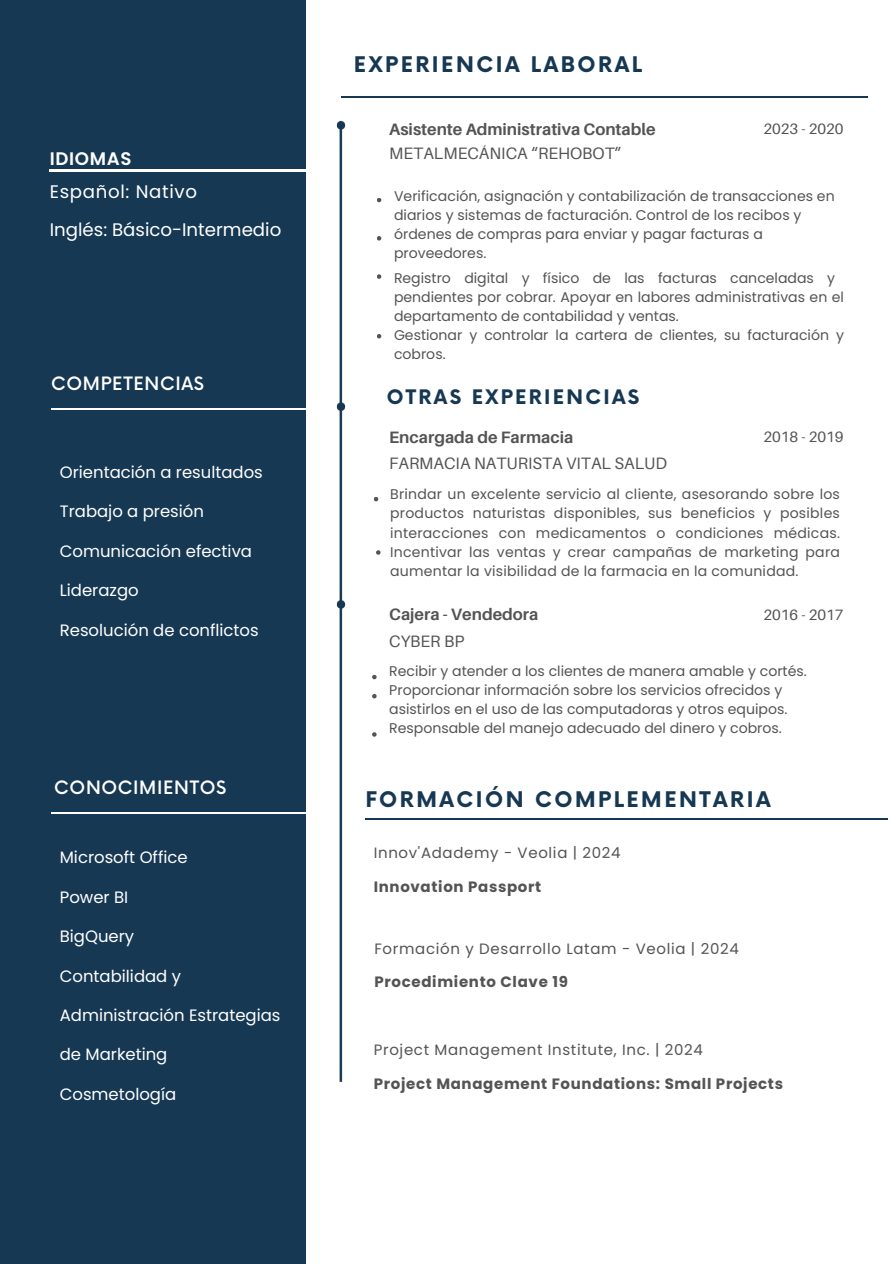
<style>
.page{position:relative;width:894px;height:1264px;background:#fff}
.page>*{position:absolute;margin:0;border:0;box-sizing:border-box;transform-origin:0 0}
.t1{font:700 21px "Now";letter-spacing:.12em;color:#163853}
.t2{font:700 19.5px "Now";letter-spacing:.12em;color:#163853}
.t3{font:18.15px "Poppins";color:#fff}
.t4{font:18.15px/32.7px "Poppins";letter-spacing:.035em;color:#fff}
.t5{font:500 18px "Now";letter-spacing:.035em;color:#fff}
.t6{font:16.5px "Poppins";color:#fff}
.t7{font:700 16.5px/27px "Aileron";color:#545454}
.t8{font:16.5px "Aileron";color:#545454}
.t9{font:15px "Poppins";letter-spacing:.045em;color:#545454}
.t10{font:700 15px "Poppins";letter-spacing:.045em;color:#545454}
.t11{font:15px "Aileron";color:#545454}
.t12{font:14.1px/19.2px "Poppins";color:#545454}
.s1{font-weight:600}
.s2{font-weight:400}
</style>
<div class="page">
<div style="left:0;top:0;width:305px;height:1263px;background:#163853"></div>
<hr style="left:51px;top:408px;width:254px;height:2px;background:#fff">
<hr style="left:50px;top:170px;width:260px;height:1px;background:#fff">
<hr style="left:51px;top:812px;width:260px;height:1px;background:#fff">
<img style="left:336px;top:120px;width:10px;height:962px">
<hr style="left:341px;top:96px;width:526px;height:2px;background:#163853">
<hr style="left:365px;top:818px;width:522px;height:1px;background:#163853">
<svg style="left:374px;top:497px;width:4px;height:4px"></svg>
<svg style="left:376px;top:550px;width:4px;height:4px"></svg>
<svg style="left:372px;top:674px;width:4px;height:5px"></svg>
<svg style="left:372px;top:694px;width:4px;height:4px"></svg>
<svg style="left:372px;top:732px;width:4px;height:4px"></svg>
<svg style="left:377px;top:198px;width:4px;height:4px"></svg>
<svg style="left:377px;top:236px;width:4px;height:4px"></svg>
<svg style="left:377px;top:274px;width:4px;height:5px"></svg>
<svg style="left:377px;top:334px;width:4px;height:4px"></svg>
<h5 class="t4" style="left:50px;top:142px;width:149px"><span class="s1">IDIOMAS<br></span>Español: Nativo</h5>
<h5 class="t3" style="left:50px;top:217px;width:233px">Inglés: Básico-Intermedio</h5>
<h2 class="t5" style="left:51px;top:373px;width:154px">COMPETENCIAS</h2>
<h5 class="t6" style="left:60px;top:460px;width:204px">Orientación a resultados</h5>
<h5 class="t6" style="left:60px;top:500px;width:146px">Trabajo a presión</h5>
<h5 class="t6" style="left:60px;top:539px;width:194px">Comunicación efectiva</h5>
<h5 class="t6" style="left:60px;top:579px;width:80px">Liderazgo</h5>
<h5 class="t6" style="left:60px;top:618px;width:200px">Resolución de conflictos</h5>
<h5 class="t5" style="left:54px;top:777px;width:174px">CONOCIMIENTOS</h5>
<p class="t6" style="left:60px;top:846px;width:129px">Microsoft Office</p>
<p class="t6" style="left:60px;top:885px;width:70px">Power BI</p>
<p class="t6" style="left:60px;top:924px;width:76px">BigQuery</p>
<p class="t6" style="left:60px;top:964px;width:123px">Contabilidad y</p>
<p class="t6" style="left:60px;top:1003px;width:222px">Administración Estrategias</p>
<p class="t6" style="left:60px;top:1043px;width:109px">de Marketing</p>
<p class="t6" style="left:60px;top:1082px;width:118px">Cosmetología</p>
<h5 class="t1" style="left:354px;top:54px;width:289px">EXPERIENCIA LABORAL</h5>
<p class="t7" style="left:389px;top:117px;width:268px;line-height:23.7px">Asistente Administrativa Contable<br><span class="s2">METALMECÁNICA “REHOBOT”</span></p>
<h3 class="t11" style="left:763px;top:119px;width:82px">2023 - 2020</h3>
<p class="t12" style="left:394px;top:186px;width:442px">Verificación, asignación y contabilización de transacciones en diarios y sistemas de facturación. Control de los recibos y órdenes de compras para enviar y pagar facturas a proveedores.</p>
<p class="t12" style="left:394px;top:268px;width:58px">Registro</p>
<p class="t12" style="left:464px;top:268px;width:46px">digital</p>
<p class="t12" style="left:521px;top:268px;width:9px">y</p>
<p class="t12" style="left:543px;top:268px;width:38px">físico</p>
<p class="t12" style="left:592px;top:268px;width:20px">de</p>
<p class="t12" style="left:624px;top:268px;width:22px">las</p>
<p class="t12" style="left:657px;top:268px;width:60px">facturas</p>
<p class="t12" style="left:730px;top:268px;width:85px">canceladas</p>
<p class="t12" style="left:827px;top:268px;width:9px">y</p>
<h1 class="t12" style="left:394px;top:287px;width:451px">pendientes por cobrar. Apoyar en labores administrativas en el departamento de contabilidad y ventas.</h1>
<h4 class="t12" style="left:394px;top:326px;width:451px">Gestionar y controlar la cartera de clientes, su facturación y cobros.</h4>
<p class="t2" style="left:386px;top:386px;width:254px">OTRAS EXPERIENCIAS</p>
<h5 class="t7" style="left:389px;top:424px;width:186px">Encargada de Farmacia</h5>
<p class="t8" style="left:389px;top:453px;width:279px">FARMACIA NATURISTA VITAL SALUD</p>
<p class="t11" style="left:763px;top:427px;width:82px">2018 - 2019</p>
<p class="t12" style="left:390px;top:485px;width:451px;text-align:justify">Brindar un excelente servicio al cliente, asesorando sobre los productos naturistas disponibles, sus beneficios y posibles interacciones con medicamentos o condiciones médicas.<br>Incentivar las ventas y crear campañas de marketing para aumentar la visibilidad de la farmacia en la comunidad.</p>
<h1 class="t7" style="left:389px;top:600px;width:151px">Cajera - Vendedora<br><span class="s2">CYBER BP</span></h1>
<p class="t11" style="left:763px;top:605px;width:82px">2016 - 2017</p>
<p class="t12" style="left:389px;top:661px;width:419px">Recibir y atender a los clientes de manera amable y cortés.<br>Proporcionar información sobre los servicios ofrecidos y asistirlos en el uso de las computadoras y otros equipos.<br>Responsable del manejo adecuado del dinero y cobros.</p>
<h2 class="t1" style="left:365px;top:788px;width:406px">FORMACIÓN COMPLEMENTARIA</h2>
<p class="t9" style="left:373px;top:842px;width:248px">Innov'Adademy - Veolia | 2024</p>
<p class="t10" style="left:373px;top:876px;width:169px">Innovation Passport</p>
<h1 class="t9" style="left:374px;top:937px;width:366px">Formación y Desarrollo Latam - Veolia | 2024</h1>
<h1 class="t10" style="left:374px;top:971px;width:195px">Procedimiento Clave 19</h1>
<p class="t9" style="left:373px;top:1039px;width:330px">Project Management Institute, Inc. | 2024</p>
<p class="t10" style="left:373px;top:1072px;width:410px">Project Management Foundations: Small Projects</p>
</div>
